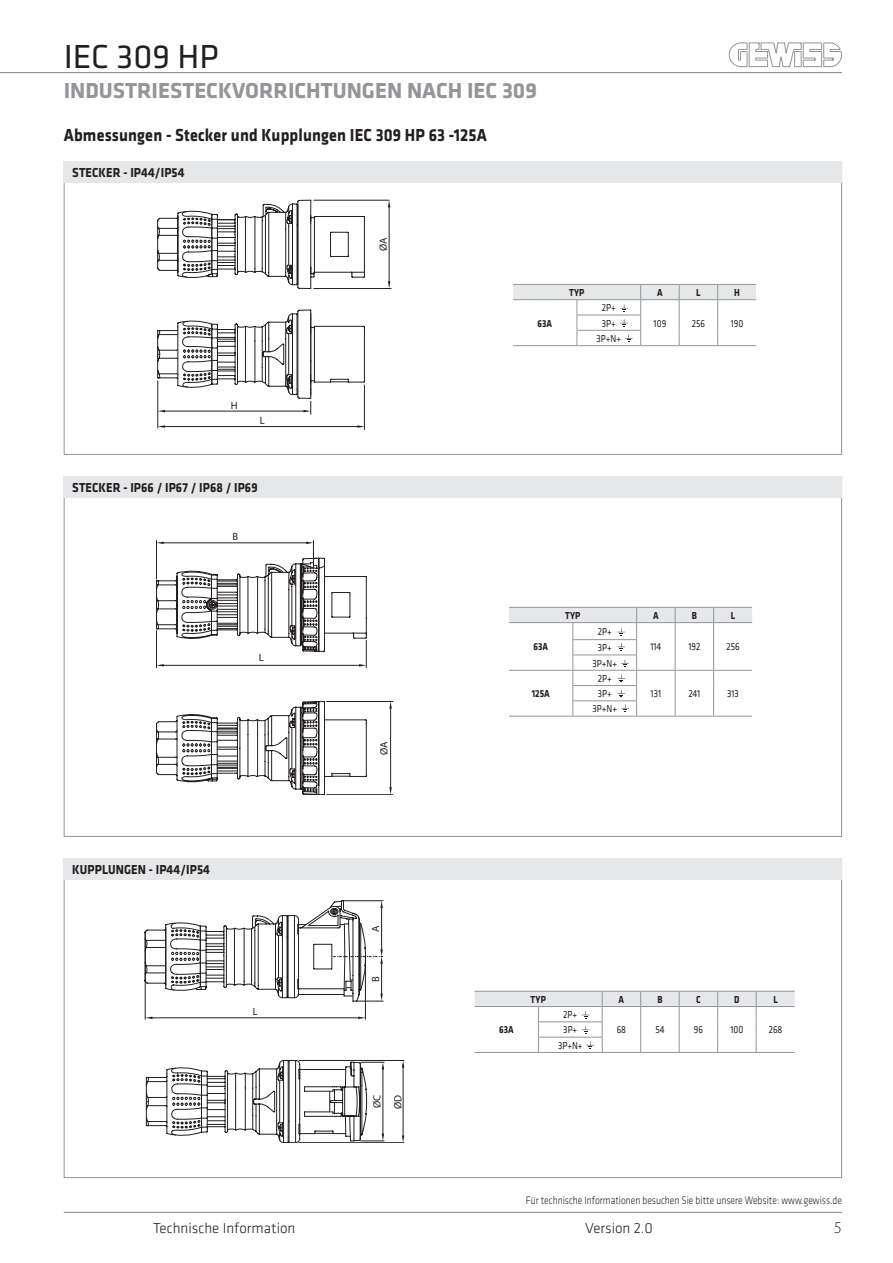
<style>
.page{position:relative;width:893px;height:1263px;background:#fff}
.page>*{position:absolute;margin:0;border:0;box-sizing:border-box;transform-origin:0 0}
.t1{font:34.5px "Klavika";color:#231f20}
.t2{font:700 22.5px "Klavika";color:#939598}
.t3{font:700 18px "Klavika";letter-spacing:.01em;color:#231f20;scale:.9 1}
.t4{font:300 16.5px "Myriad Pro";color:#231f20;scale:.95 1}
.t5{font:300 15px "Klavika";color:#231f20}
.t6{font:700 13.5px "Klavika";letter-spacing:.01em;color:#231f20;scale:.9 1}
.t7{font:300 11.25px "Klavika";color:#231f20;scale:.85 1}
.t8{font:10.5px/15.3px "Klavika";color:#231f20;scale:.85 1}
.t9{font:700 10.5px "Klavika";color:#231f20;scale:.85 1}
.t10{font:10.5px/21.1px "Myriad Pro";letter-spacing:-.005em;color:#231f20}
</style>
<div class="page">
<hr style="left:0;top:72px;width:842px;height:1px;background:#808285">
<svg style="left:728px;top:42px;width:114px;height:32px"></svg>
<hr style="left:64px;top:1212px;width:778px;height:1px;background:#808285">
<div style="left:64px;top:162px;width:778px;height:21px;background:#e6e7e9"></div>
<div style="left:64px;top:858px;width:778px;height:21px;background:#e6e7e9"></div>
<div style="left:64px;top:476px;width:778px;height:21px;background:#e6e7e9"></div>
<svg style="left:156px;top:701px;width:211px;height:94px"></svg>
<hr style="left:327px;top:701px;width:66px;height:1px;background:#231f20">
<hr style="left:327px;top:794px;width:66px;height:1px;background:#231f20">
<hr style="left:390px;top:708px;width:1px;height:80px;background:#231f20">
<svg style="left:389px;top:702px;width:3px;height:7px"></svg>
<svg style="left:389px;top:787px;width:3px;height:7px"></svg>
<svg style="left:156px;top:540px;width:211px;height:128px"></svg>
<hr style="left:365px;top:957px;width:1px;height:62px;background:#231f20">
<hr style="left:152px;top:1017px;width:206px;height:1px;background:#231f20">
<hr style="left:145px;top:931px;width:1px;height:88px;background:#231f20">
<svg style="left:145px;top:1016px;width:7px;height:3px"></svg>
<svg style="left:358px;top:1016px;width:7px;height:3px"></svg>
<svg style="left:146px;top:1060px;width:258px;height:83px"></svg>
<svg style="left:145px;top:900px;width:238px;height:102px"></svg>
<svg style="left:157px;top:200px;width:208px;height:89px"></svg>
<hr style="left:314px;top:200px;width:75px;height:1px;background:#231f20">
<hr style="left:314px;top:288px;width:77px;height:1px;background:#231f20">
<hr style="left:389px;top:207px;width:1px;height:75px;background:#231f20">
<hr style="left:158px;top:381px;width:1px;height:47px;background:#231f20">
<hr style="left:364px;top:385px;width:1px;height:44px;background:#231f20">
<hr style="left:165px;top:426px;width:195px;height:1px;background:#231f20">
<svg style="left:388px;top:281px;width:2px;height:7px"></svg>
<svg style="left:388px;top:200px;width:2px;height:7px"></svg>
<svg style="left:158px;top:425px;width:7px;height:3px"></svg>
<svg style="left:157px;top:310px;width:208px;height:104px"></svg>
<svg style="left:357px;top:425px;width:8px;height:3px"></svg>
<hr style="left:475px;top:1052px;width:63px;height:1px;background:#939598">
<hr style="left:602px;top:1052px;width:39px;height:1px;background:#939598">
<hr style="left:641px;top:1052px;width:38px;height:1px;background:#939598">
<hr style="left:679px;top:1052px;width:39px;height:1px;background:#939598">
<hr style="left:718px;top:1052px;width:38px;height:1px;background:#939598">
<hr style="left:756px;top:1052px;width:39px;height:1px;background:#939598">
<hr style="left:538px;top:1052px;width:64px;height:1px;background:#939598">
<svg style="left:475px;top:991px;width:320px;height:61px"></svg>
<hr style="left:513px;top:345px;width:64px;height:1px;background:#939598">
<hr style="left:641px;top:345px;width:38px;height:1px;background:#939598">
<hr style="left:679px;top:345px;width:39px;height:1px;background:#939598">
<hr style="left:718px;top:345px;width:38px;height:1px;background:#939598">
<hr style="left:577px;top:345px;width:64px;height:1px;background:#939598">
<svg style="left:513px;top:284px;width:243px;height:61px"></svg>
<hr style="left:509px;top:716px;width:64px;height:1px;background:#939598">
<hr style="left:637px;top:716px;width:38px;height:1px;background:#939598">
<hr style="left:675px;top:716px;width:39px;height:1px;background:#939598">
<hr style="left:714px;top:716px;width:38px;height:1px;background:#939598">
<hr style="left:573px;top:716px;width:64px;height:1px;background:#939598">
<svg style="left:509px;top:607px;width:243px;height:109px"></svg>
<h1 class="t1" style="left:64px;top:38px;width:156px">IEC 309 HP</h1>
<h2 class="t2" style="left:64px;top:78px;width:475px">INDUSTRIESTECKVORRICHTUNGEN NACH IEC 309</h2>
<h3 class="t3" style="left:64px;top:125px;width:472px">Abmessungen - Stecker und Kupplungen IEC 309 HP 63 -125A</h3>
<p class="t6" style="left:72px;top:166px;width:126px">STECKER - IP44/IP54</p>
<p class="t10" style="left:231px;top:395px;width:8px">H</p>
<p class="t10" style="left:260px;top:410px;width:6px">L</p>
<p class="t6" style="left:72px;top:480px;width:207px">STECKER - IP66 / IP67 / IP68 / IP69</p>
<p class="t10" style="left:233px;top:525px;width:7px">B</p>
<p class="t10" style="left:259px;top:646px;width:6px">L</p>
<p class="t6" style="left:72px;top:862px;width:155px">KUPPLUNGEN - IP44/IP54</p>
<p class="t10" style="left:253px;top:1000px;width:6px">L</p>
<p class="t10" style="left:373px;top:251px;width:15px;rotate:-90deg">ØA</p>
<p class="t9" style="left:538px;top:317px;width:19px">63A</p>
<p class="t9" style="left:569px;top:287px;width:19px">TYP</p>
<p class="t9" style="left:657px;top:287px;width:8px">A</p>
<p class="t9" style="left:696px;top:287px;width:7px">L</p>
<p class="t9" style="left:734px;top:287px;width:8px">H</p>
<p class="t8" style="left:602px;top:300px;width:18px">2P+<br>3P+</p>
<p class="t8" style="left:596px;top:331px;width:30px">3P+N+</p>
<p class="t8" style="left:654px;top:316px;width:16px">109</p>
<p class="t8" style="left:692px;top:316px;width:17px">256</p>
<p class="t8" style="left:731px;top:316px;width:16px">190</p>
<p class="t10" style="left:373px;top:755px;width:15px;rotate:-90deg">ØA</p>
<p class="t10" style="left:365px;top:932px;width:8px;rotate:-90deg">A</p>
<p class="t10" style="left:365px;top:982px;width:7px;rotate:-90deg">B</p>
<p class="t10" style="left:366px;top:1109px;width:16px;rotate:-90deg">ØC<br>ØD</p>
<p class="t9" style="left:533px;top:641px;width:19px">63A</p>
<p class="t9" style="left:532px;top:688px;width:23px">125A</p>
<p class="t9" style="left:565px;top:610px;width:19px">TYP</p>
<p class="t9" style="left:653px;top:610px;width:8px">A</p>
<p class="t9" style="left:692px;top:610px;width:8px">B</p>
<p class="t9" style="left:731px;top:610px;width:7px">L</p>
<p class="t8" style="left:598px;top:624px;width:18px;line-height:16.2px">2P+<br>3P+</p>
<p class="t8" style="left:592px;top:656px;width:30px">3P+N+</p>
<p class="t8" style="left:598px;top:671px;width:18px">2P+<br>3P+</p>
<p class="t8" style="left:592px;top:701px;width:30px">3P+N+</p>
<p class="t8" style="left:650px;top:639px;width:14px">114</p>
<p class="t8" style="left:688px;top:639px;width:16px">192</p>
<p class="t8" style="left:726px;top:639px;width:17px">256</p>
<p class="t8" style="left:651px;top:686px;width:14px">131</p>
<p class="t8" style="left:688px;top:686px;width:15px">241</p>
<p class="t8" style="left:727px;top:686px;width:15px">313</p>
<p class="t9" style="left:499px;top:1024px;width:19px">63A</p>
<p class="t9" style="left:531px;top:993px;width:19px">TYP</p>
<p class="t9" style="left:619px;top:993px;width:8px">A</p>
<p class="t9" style="left:657px;top:993px;width:8px">B</p>
<p class="t9" style="left:696px;top:993px;width:7px">C</p>
<p class="t9" style="left:734px;top:993px;width:8px">D</p>
<p class="t9" style="left:773px;top:993px;width:7px">L</p>
<p class="t8" style="left:563px;top:1007px;width:18px">2P+<br>3P+</p>
<p class="t8" style="left:558px;top:1038px;width:30px">3P+N+</p>
<p class="t8" style="left:617px;top:1022px;width:13px">68</p>
<p class="t8" style="left:655px;top:1022px;width:12px">54</p>
<p class="t8" style="left:694px;top:1022px;width:12px">96</p>
<p class="t8" style="left:730px;top:1022px;width:17px">100</p>
<p class="t8" style="left:769px;top:1022px;width:18px">268</p>
<p class="t7" style="left:526px;top:1194px;width:373px">Für technische Informationen besuchen Sie bitte unsere Website: www.gewiss.de</p>
<h3 class="t5" style="left:153px;top:1220px;width:144px">Technische Information</h3>
<h3 class="t5" style="left:585px;top:1220px;width:69px">Version 2.0</h3>
<h3 class="t4" style="left:834px;top:1218px;width:10px">5</h3>
</div>
